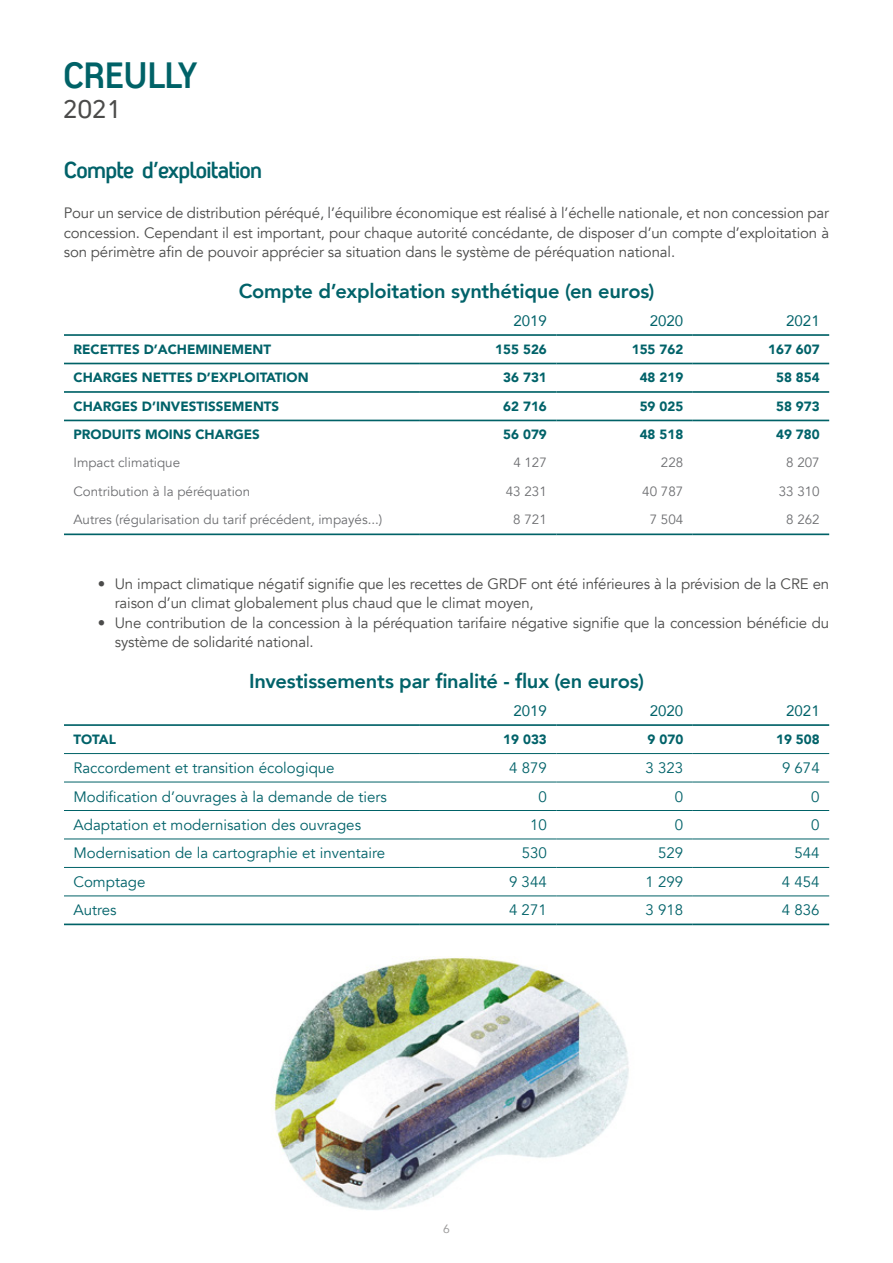
<style>
.page{position:relative;width:893px;height:1263px;background:#fff}
.page>*{position:absolute;margin:0;border:0;box-sizing:border-box;transform-origin:0 0}
.t1{font:700 35.55px "Antagometrica BTW01";letter-spacing:-.025em;color:#006267}
.t2{font:24.75px "Antagometrica BTW01 Regular 2";color:#4b4b4a}
.t3{font:700 22.5px "Antagometrica BTW01";letter-spacing:-.03em;color:#006269}
.t4{font:800 20.1px "Avenir";letter-spacing:-.01em;color:#006269}
.t5{font:15px/19.5px "Avenir";letter-spacing:-.01em;color:#4b4b4a}
.t6{font:15px "Avenir";color:#006269}
.t7{font:15px "Avenir";color:#006269}
.t8{font:900 13.35px "Avenir";color:#006269}
.t9{font:13.35px "Avenir";color:#6d6e71}
.t10{font:12px "Avenir";color:#9d9c9c}
</style>
<div class="page">
<svg style="left:64px;top:362px;width:765px;height:60px"></svg>
<hr style="left:64px;top:533px;width:356px;height:2px;background:#006267">
<hr style="left:420px;top:533px;width:136px;height:2px;background:#006267">
<hr style="left:556px;top:533px;width:137px;height:2px;background:#006267">
<hr style="left:693px;top:533px;width:136px;height:2px;background:#006267">
<hr style="left:64px;top:334px;width:356px;height:2px;background:#006267">
<hr style="left:420px;top:334px;width:136px;height:2px;background:#006267">
<hr style="left:556px;top:334px;width:137px;height:2px;background:#006267">
<hr style="left:693px;top:334px;width:136px;height:2px;background:#006267">
<hr style="left:64px;top:363px;width:356px;height:1px;background:#006267">
<hr style="left:420px;top:363px;width:136px;height:1px;background:#006267">
<hr style="left:556px;top:363px;width:137px;height:1px;background:#006267">
<hr style="left:693px;top:363px;width:136px;height:1px;background:#006267">
<hr style="left:64px;top:391px;width:356px;height:2px;background:#006267">
<hr style="left:420px;top:391px;width:136px;height:2px;background:#006267">
<hr style="left:556px;top:391px;width:137px;height:2px;background:#006267">
<hr style="left:693px;top:391px;width:136px;height:2px;background:#006267">
<hr style="left:64px;top:420px;width:356px;height:1px;background:#006267">
<hr style="left:420px;top:420px;width:136px;height:1px;background:#006267">
<hr style="left:556px;top:420px;width:137px;height:1px;background:#006267">
<hr style="left:693px;top:420px;width:136px;height:1px;background:#006267">
<svg style="left:64px;top:754px;width:765px;height:142px"></svg>
<hr style="left:64px;top:923px;width:356px;height:2px;background:#006267">
<hr style="left:420px;top:923px;width:136px;height:2px;background:#006267">
<hr style="left:556px;top:923px;width:137px;height:2px;background:#006267">
<hr style="left:693px;top:923px;width:136px;height:2px;background:#006267">
<hr style="left:64px;top:724px;width:356px;height:2px;background:#006267">
<hr style="left:420px;top:724px;width:136px;height:2px;background:#006267">
<hr style="left:556px;top:724px;width:137px;height:2px;background:#006267">
<hr style="left:693px;top:724px;width:136px;height:2px;background:#006267">
<hr style="left:64px;top:753px;width:356px;height:1px;background:#006267">
<hr style="left:420px;top:753px;width:136px;height:1px;background:#006267">
<hr style="left:556px;top:753px;width:137px;height:1px;background:#006267">
<hr style="left:693px;top:753px;width:136px;height:1px;background:#006267">
<hr style="left:64px;top:782px;width:356px;height:1px;background:#006267">
<hr style="left:420px;top:782px;width:136px;height:1px;background:#006267">
<hr style="left:556px;top:782px;width:137px;height:1px;background:#006267">
<hr style="left:693px;top:782px;width:136px;height:1px;background:#006267">
<hr style="left:64px;top:810px;width:356px;height:1px;background:#006267">
<hr style="left:420px;top:810px;width:136px;height:1px;background:#006267">
<hr style="left:556px;top:810px;width:137px;height:1px;background:#006267">
<hr style="left:693px;top:810px;width:136px;height:1px;background:#006267">
<hr style="left:64px;top:839px;width:356px;height:1px;background:#006267">
<hr style="left:420px;top:839px;width:136px;height:1px;background:#006267">
<hr style="left:556px;top:839px;width:137px;height:1px;background:#006267">
<hr style="left:693px;top:839px;width:136px;height:1px;background:#006267">
<hr style="left:64px;top:867px;width:356px;height:1px;background:#006267">
<hr style="left:420px;top:867px;width:136px;height:1px;background:#006267">
<hr style="left:556px;top:867px;width:137px;height:1px;background:#006267">
<hr style="left:693px;top:867px;width:136px;height:1px;background:#006267">
<hr style="left:64px;top:896px;width:356px;height:1px;background:#006267">
<hr style="left:420px;top:896px;width:136px;height:1px;background:#006267">
<hr style="left:556px;top:896px;width:137px;height:1px;background:#006267">
<hr style="left:693px;top:896px;width:136px;height:1px;background:#006267">
<img style="left:272px;top:957px;width:357px;height:253px">
<h1 class="t1" style="left:63px;top:54px;width:136px">CREULLY</h1>
<h2 class="t2" style="left:63px;top:95px;width:60px">2021</h2>
<h3 class="t3" style="left:64px;top:157px;width:200px">Compte d’exploitation</h3>
<p class="t5" style="left:64px;top:204px;width:767px;text-align:justify">Pour un service de distribution péréqué, l’équilibre économique est réalisé à l’échelle nationale, et non concession par concession. Cependant il est important, pour chaque autorité concédante, de disposer d’un compte d’exploitation à son périmètre afin de pouvoir apprécier sa situation dans le système de péréquation national.</p>
<h3 class="t4" style="left:239px;top:275px;width:417px">Compte d’exploitation synthétique (en euros)</h3>
<p class="t7" style="left:513px;top:309px;width:35px">2019</p>
<p class="t7" style="left:650px;top:309px;width:35px">2020</p>
<p class="t7" style="left:786px;top:309px;width:35px">2021</p>
<p class="t8" style="left:73px;top:338px;width:199px">RECETTES D’ACHEMINEMENT</p>
<p class="t8" style="left:495px;top:338px;width:53px">155 526</p>
<p class="t8" style="left:632px;top:338px;width:53px">155 762</p>
<p class="t8" style="left:768px;top:338px;width:53px">167 607</p>
<p class="t8" style="left:73px;top:366px;width:237px">CHARGES NETTES D’EXPLOITATION</p>
<p class="t8" style="left:503px;top:366px;width:45px">36 731</p>
<p class="t8" style="left:640px;top:366px;width:45px">48 219</p>
<p class="t8" style="left:776px;top:366px;width:45px">58 854</p>
<p class="t8" style="left:73px;top:395px;width:207px">CHARGES D’INVESTISSEMENTS</p>
<p class="t8" style="left:503px;top:395px;width:45px">62 716</p>
<p class="t8" style="left:640px;top:395px;width:45px">59 025</p>
<p class="t8" style="left:776px;top:395px;width:45px">58 973</p>
<p class="t8" style="left:73px;top:423px;width:188px">PRODUITS MOINS CHARGES</p>
<p class="t8" style="left:503px;top:423px;width:45px">56 079</p>
<p class="t8" style="left:640px;top:423px;width:45px">48 518</p>
<p class="t8" style="left:776px;top:423px;width:45px">49 780</p>
<p class="t9" style="left:73px;top:455px;width:108px">Impact climatique</p>
<p class="t9" style="left:513px;top:455px;width:35px">4 127</p>
<p class="t9" style="left:661px;top:455px;width:24px">228</p>
<p class="t9" style="left:786px;top:455px;width:35px">8 207</p>
<p class="t9" style="left:73px;top:483px;width:178px">Contribution à la péréquation</p>
<p class="t9" style="left:506px;top:483px;width:42px">43 231</p>
<p class="t9" style="left:642px;top:483px;width:42px">40 787</p>
<p class="t9" style="left:779px;top:483px;width:42px">33 310</p>
<p class="t9" style="left:73px;top:512px;width:310px">Autres (régularisation du tarif précédent, impayés...)</p>
<p class="t9" style="left:513px;top:512px;width:35px">8 721</p>
<p class="t9" style="left:650px;top:512px;width:35px">7 504</p>
<p class="t9" style="left:786px;top:512px;width:35px">8 262</p>
<p class="t5" style="left:115px;top:574px;width:716px;text-indent:-17px">• Un impact climatique négatif signifie que les recettes de GRDF ont été inférieures à la prévision de la CRE en raison d’un climat globalement plus chaud que le climat moyen,</p>
<p class="t5" style="left:115px;top:613px;width:716px;text-indent:-17px">• Une contribution de la concession à la péréquation tarifaire négative signifie que la concession bénéficie du système de solidarité national.</p>
<h3 class="t4" style="left:249px;top:665px;width:396px">Investissements par finalité - flux (en euros)</h3>
<p class="t7" style="left:513px;top:699px;width:35px">2019</p>
<p class="t7" style="left:650px;top:699px;width:35px">2020</p>
<p class="t7" style="left:786px;top:699px;width:35px">2021</p>
<p class="t8" style="left:73px;top:728px;width:44px">TOTAL</p>
<p class="t8" style="left:503px;top:728px;width:45px">19 033</p>
<p class="t8" style="left:648px;top:728px;width:37px">9 070</p>
<p class="t8" style="left:776px;top:728px;width:45px">19 508</p>
<p class="t6" style="left:73px;top:759px;width:263px">Raccordement et transition écologique</p>
<p class="t6" style="left:509px;top:759px;width:39px">4 879</p>
<p class="t6" style="left:646px;top:759px;width:39px">3 323</p>
<p class="t6" style="left:782px;top:759px;width:39px">9 674</p>
<p class="t6" style="left:73px;top:787px;width:315px">Modification d’ouvrages à la demande de tiers</p>
<p class="t6" style="left:538px;top:787px;width:10px">0</p>
<p class="t6" style="left:675px;top:787px;width:10px">0</p>
<p class="t6" style="left:811px;top:787px;width:10px">0</p>
<p class="t6" style="left:73px;top:816px;width:289px">Adaptation et modernisation des ouvrages</p>
<p class="t6" style="left:530px;top:816px;width:18px">10</p>
<p class="t6" style="left:675px;top:816px;width:10px">0</p>
<p class="t6" style="left:811px;top:816px;width:10px">0</p>
<p class="t6" style="left:73px;top:844px;width:313px">Modernisation de la cartographie et inventaire</p>
<p class="t6" style="left:522px;top:844px;width:27px">530</p>
<p class="t6" style="left:658px;top:844px;width:27px">529</p>
<p class="t6" style="left:794px;top:844px;width:27px">544</p>
<p class="t6" style="left:73px;top:873px;width:73px">Comptage</p>
<p class="t6" style="left:509px;top:873px;width:39px">9 344</p>
<p class="t6" style="left:645px;top:873px;width:39px">1 299</p>
<p class="t6" style="left:782px;top:873px;width:39px">4 454</p>
<p class="t6" style="left:73px;top:901px;width:45px">Autres</p>
<p class="t6" style="left:509px;top:901px;width:39px">4 271</p>
<p class="t6" style="left:645px;top:901px;width:39px">3 918</p>
<p class="t6" style="left:782px;top:901px;width:39px">4 836</p>
<p class="t10" style="left:443px;top:1219px;width:8px">6</p>
</div>
